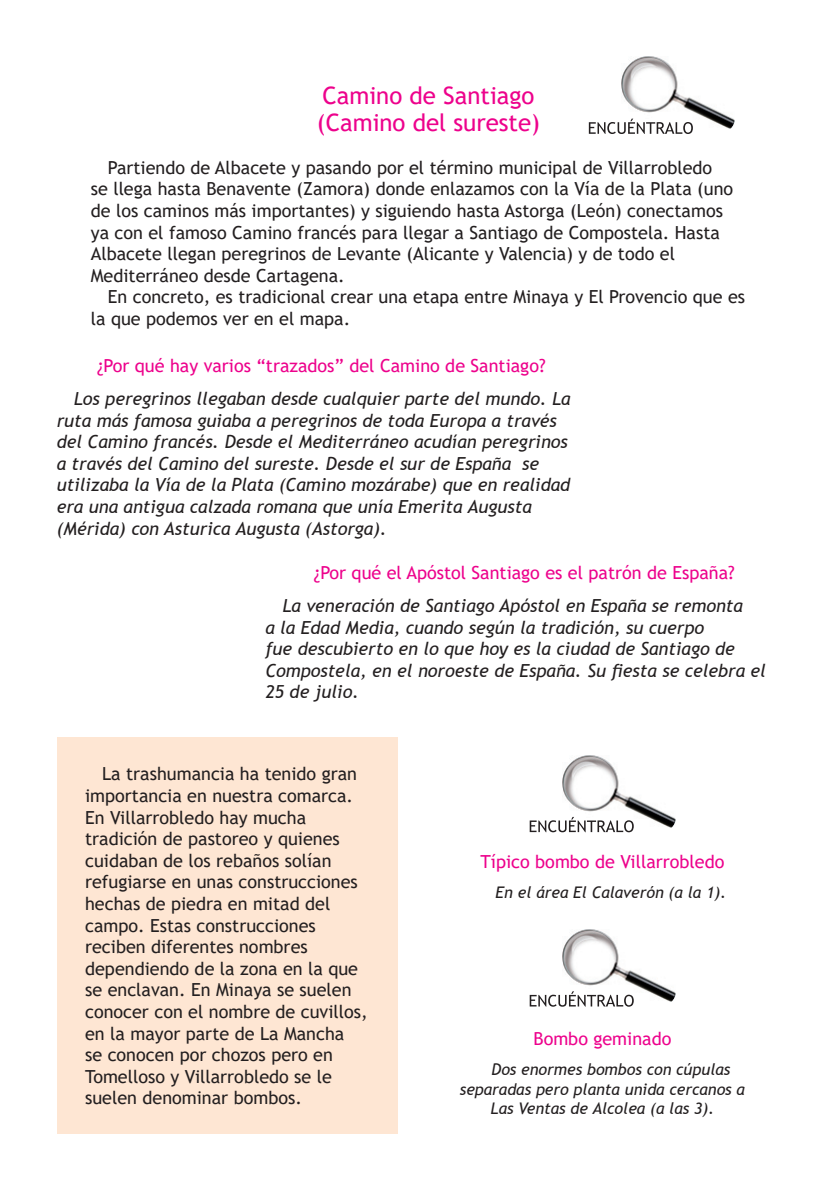
<style>
.page{position:relative;width:840px;height:1191px;background:#fff}
.page>*{position:absolute;margin:0;border:0;box-sizing:border-box;transform-origin:0 0}
.Titulito{font:24px "Trebuchet MS";color:#ed028c}
.t1{font:18px/21.6px "Trebuchet MS";color:#231f20}
.Respuesta{font:italic 18px/21.6px "Trebuchet MS";color:#231f20}
.Pregunta{font:18px "Trebuchet MS";color:#ed028c}
.Observación{font:italic 16px "Trebuchet MS";color:#231f20}
</style>
<div class="page">
<div style="left:57px;top:737px;width:340px;height:397px;background:#fee6d3"></div>
<img style="left:621px;top:57px;width:113px;height:72px">
<svg style="left:588px;top:119px;width:104px;height:15px"></svg>
<img style="left:562px;top:929px;width:112px;height:72px">
<svg style="left:529px;top:991px;width:104px;height:15px"></svg>
<img style="left:562px;top:755px;width:112px;height:72px">
<svg style="left:529px;top:817px;width:104px;height:15px"></svg>
<p class="Titulito" style="left:322px;top:81px;width:213px">Camino de Santiago</p>
<p class="Titulito" style="left:317px;top:107px;width:224px">(Camino del sureste)</p>
<p class="t1" style="left:91px;top:156px;width:643px;text-indent:17px">Partiendo de Albacete y pasando por el término municipal de Villarrobledo se llega hasta Benavente (Zamora) donde enlazamos con la Vía de la Plata (uno de los caminos más importantes) y siguiendo hasta Astorga (León) conectamos ya con el famoso Camino francés para llegar a Santiago de Compostela. Hasta Albacete llegan peregrinos de Levante (Alicante y Valencia) y de todo el Mediterráneo desde Cartagena.</p>
<p class="t1" style="left:91px;top:286px;width:655px;text-indent:17px">En concreto, es tradicional crear una etapa entre Minaya y El Provencio que es la que podemos ver en el mapa.</p>
<p class="Pregunta" style="left:97px;top:354px;width:450px">¿Por qué hay varios “trazados” del Camino de Santiago?</p>
<p class="Respuesta" style="left:57px;top:388px;width:515px;text-indent:17px">Los peregrinos llegaban desde cualquier parte del mundo. La ruta más famosa guiaba a peregrinos de toda Europa a través del Camino francés. Desde el Mediterráneo acudían peregrinos a través del Camino del sureste. Desde el sur de España se utilizaba la Vía de la Plata (Camino mozárabe) que en realidad era una antigua calzada romana que unía Emerita Augusta (Mérida) con Asturica Augusta (Astorga).</p>
<p class="Pregunta" style="left:313px;top:561px;width:422px">¿Por qué el Apóstol Santiago es el patrón de España?</p>
<p class="Respuesta" style="left:265px;top:595px;width:502px;text-indent:17px">La veneración de Santiago Apóstol en España se remonta<br>a la Edad Media, cuando según la tradición, su cuerpo<br>fue descubierto en lo que hoy es la ciudad de Santiago de Compostela, en el noroeste de España. Su fiesta se celebra el 25 de julio.</p>
<p class="t1" style="left:85px;top:763px;width:284px;text-indent:17px">La trashumancia ha tenido gran importancia en nuestra comarca.<br>En Villarrobledo hay mucha tradición de pastoreo y quienes cuidaban de los rebaños solían refugiarse en unas construcciones hechas de piedra en mitad del campo. Estas construcciones reciben diferentes nombres dependiendo de la zona en la que se enclavan. En Minaya se suelen conocer con el nombre de cuvillos, en la mayor parte de La Mancha<br>se conocen por chozos pero en<br>Tomelloso y Villarrobledo se le suelen denominar bombos.</p>
<p class="Pregunta" style="left:480px;top:849px;width:245px">Típico bombo de Villarrobledo</p>
<p class="Observación" style="left:495px;top:882px;width:232px">En el área El Calaverón (a la 1).</p>
<p class="Pregunta" style="left:533px;top:1027px;width:139px">Bombo geminado</p>
<p class="Observación" style="left:491px;top:1060px;width:240px">Dos enormes bombos con cúpulas</p>
<p class="Observación" style="left:459px;top:1079px;width:286px">separadas pero planta unida cercanos a</p>
<p class="Observación" style="left:490px;top:1098px;width:225px">Las Ventas de Alcolea (a las 3).</p>
</div>
